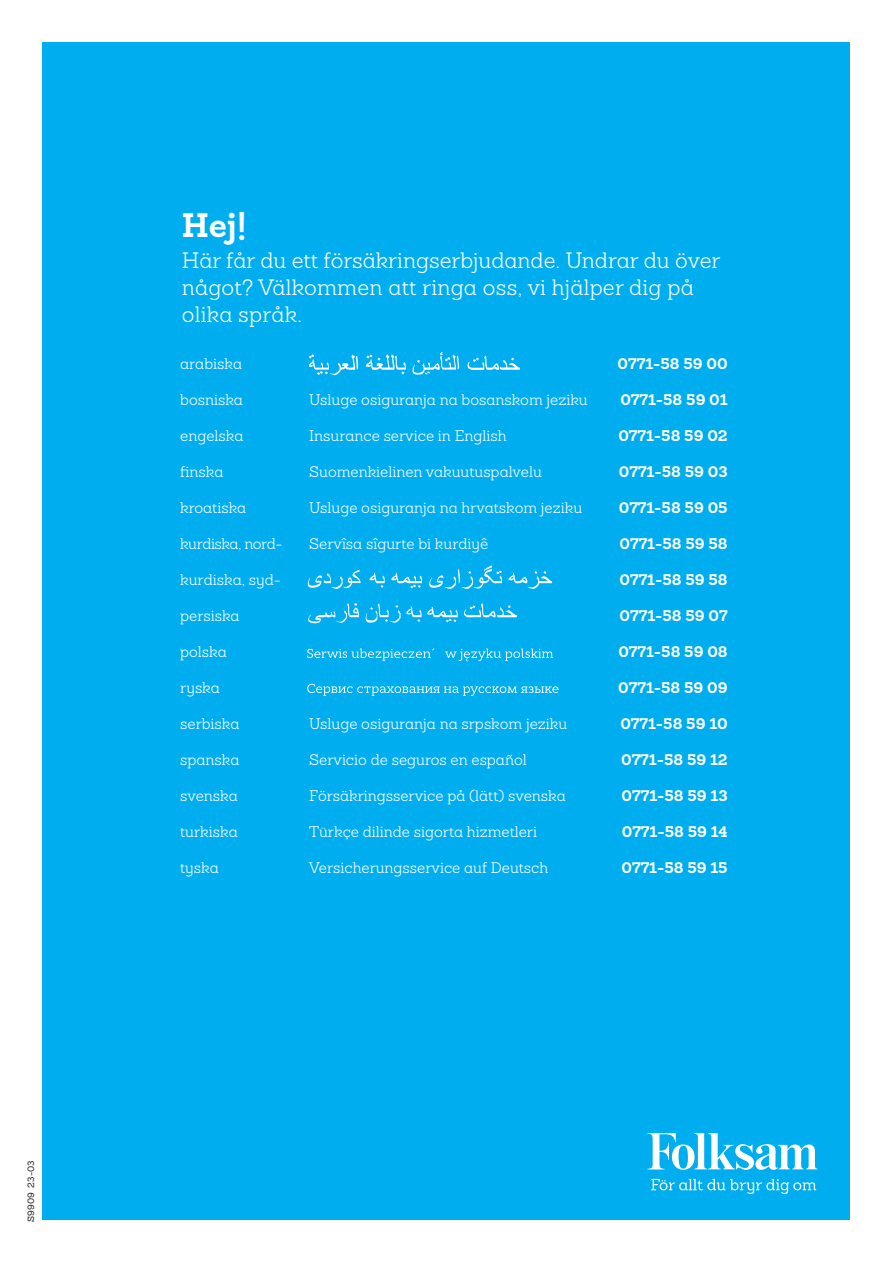
<style>
.page{position:relative;width:893px;height:1263px;background:#fff}
.page>*{position:absolute;margin:0;border:0;box-sizing:border-box;transform-origin:0 0}
.t1{font:700 33px "Sanchez Folksam";color:#fff}
.t2{font:300 21.75px/27px "Sanchez Folksam";color:#fff}
.t3{font:300 15px "Sanchez Folksam";color:#fff}
.t4{font:700 15px "Sanchez Folksam";color:#fff}
.t5{font:300 15px "Sanchez Folksam";letter-spacing:-.03em;color:#fff}
.t6{font:500 9px "Sanchez Folksam";color:#221f1f}
</style>
<div class="page">
<div style="left:43px;top:43px;width:807px;height:1177px;background:#00adef"></div>
<svg style="left:464px;top:603px;width:53px;height:14px"></svg>
<svg style="left:308px;top:603px;width:51px;height:20px"></svg>
<svg style="left:365px;top:603px;width:93px;height:20px"></svg>
<svg style="left:309px;top:354px;width:49px;height:21px"></svg>
<svg style="left:467px;top:356px;width:53px;height:14px"></svg>
<svg style="left:366px;top:352px;width:93px;height:23px"></svg>
<svg style="left:307px;top:648px;width:127px;height:13px"></svg>
<svg style="left:445px;top:649px;width:108px;height:12px"></svg>
<svg style="left:307px;top:684px;width:252px;height:12px"></svg>
<svg style="left:369px;top:572px;width:16px;height:16px"></svg>
<svg style="left:391px;top:572px;width:31px;height:16px"></svg>
<svg style="left:429px;top:565px;width:73px;height:24px"></svg>
<svg style="left:508px;top:571px;width:44px;height:18px"></svg>
<svg style="left:308px;top:570px;width:53px;height:19px"></svg>
<svg style="left:647px;top:1133px;width:170px;height:37px"></svg>
<svg style="left:651px;top:1179px;width:165px;height:15px"></svg>
<p class="t6" style="left:26px;top:1221px;width:62px;rotate:-90deg">S9909 23-03</p>
<h1 class="t1" style="left:182px;top:212px;width:67px">Hej!</h1>
<h2 class="t2" style="left:182px;top:249px;width:540px">Här får du ett försäkringserbjudande. Undrar du över något? Välkommen att ringa oss, vi hjälper dig på olika språk.</h2>
<p class="t3" style="left:180px;top:358px;width:63px">arabiska</p>
<p class="t4" style="left:618px;top:358px;width:112px">0771-58 59 00</p>
<p class="t3" style="left:180px;top:394px;width:64px">bosniska</p>
<p class="t3" style="left:309px;top:394px;width:280px">Usluge osiguranja na bosanskom jeziku</p>
<p class="t4" style="left:620px;top:394px;width:109px">0771-58 59 01</p>
<p class="t3" style="left:180px;top:430px;width:65px">engelska</p>
<p class="t3" style="left:309px;top:430px;width:199px">Insurance service in English</p>
<p class="t4" style="left:618px;top:430px;width:111px">0771-58 59 02</p>
<p class="t3" style="left:180px;top:466px;width:45px">finska</p>
<p class="t3" style="left:309px;top:466px;width:234px">Suomenkielinen vakuutuspalvelu</p>
<p class="t4" style="left:619px;top:466px;width:110px">0771-58 59 03</p>
<p class="t3" style="left:180px;top:502px;width:68px">kroatiska</p>
<p class="t3" style="left:309px;top:502px;width:274px">Usluge osiguranja na hrvatskom jeziku</p>
<p class="t4" style="left:619px;top:502px;width:111px">0771-58 59 05</p>
<p class="t5" style="left:180px;top:538px;width:104px">kurdiska, nord-</p>
<p class="t3" style="left:309px;top:538px;width:181px">Servîsa sîgurte bi kurdiyê</p>
<p class="t4" style="left:619px;top:538px;width:110px">0771-58 59 58</p>
<p class="t3" style="left:180px;top:574px;width:102px">kurdiska, syd-</p>
<p class="t4" style="left:619px;top:574px;width:110px">0771-58 59 58</p>
<p class="t3" style="left:180px;top:610px;width:61px">persiska</p>
<p class="t4" style="left:620px;top:610px;width:110px">0771-58 59 07</p>
<p class="t3" style="left:180px;top:646px;width:48px">polska</p>
<p class="t4" style="left:618px;top:646px;width:111px">0771-58 59 08</p>
<p class="t3" style="left:180px;top:682px;width:41px">ryska</p>
<p class="t4" style="left:618px;top:682px;width:111px">0771-58 59 09</p>
<p class="t3" style="left:180px;top:718px;width:61px">serbiska</p>
<p class="t3" style="left:309px;top:718px;width:260px">Usluge osiguranja na srpskom jeziku</p>
<p class="t4" style="left:620px;top:718px;width:109px">0771-58 59 10</p>
<p class="t3" style="left:180px;top:754px;width:61px">spanska</p>
<p class="t3" style="left:309px;top:754px;width:219px">Servicio de seguros en español</p>
<p class="t4" style="left:621px;top:754px;width:108px">0771-58 59 12</p>
<p class="t3" style="left:180px;top:790px;width:59px">svenska</p>
<p class="t3" style="left:309px;top:790px;width:258px">Försäkringsservice på (lätt) svenska</p>
<p class="t4" style="left:622px;top:790px;width:108px">0771-58 59 13</p>
<p class="t3" style="left:180px;top:826px;width:59px">turkiska</p>
<p class="t3" style="left:309px;top:826px;width:229px">Türkçe dilinde sigorta hizmetleri</p>
<p class="t4" style="left:622px;top:826px;width:107px">0771-58 59 14</p>
<p class="t3" style="left:180px;top:862px;width:40px">tyska</p>
<p class="t3" style="left:309px;top:862px;width:241px">Versicherungsservice auf Deutsch</p>
<p class="t4" style="left:621px;top:862px;width:108px">0771-58 59 15</p>
</div>
